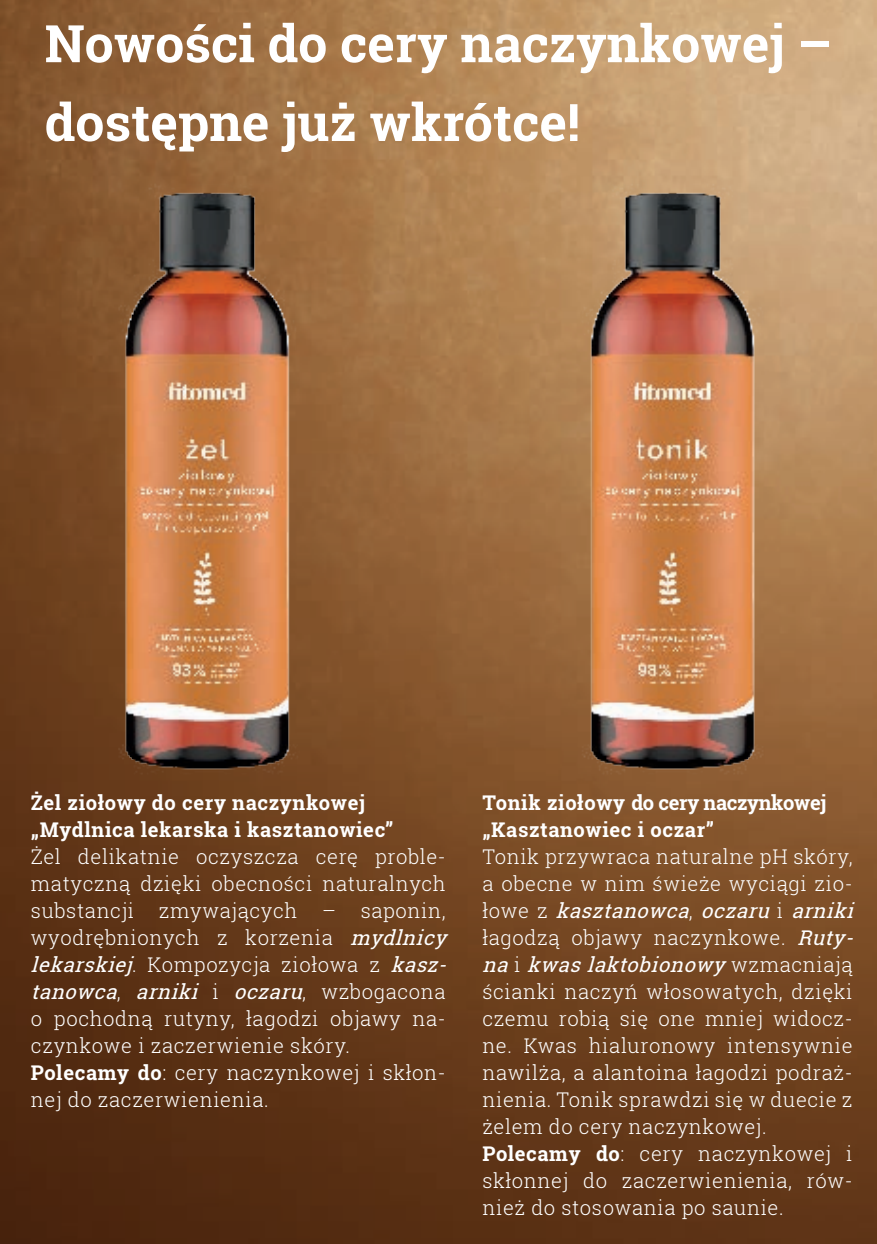
<style>
.page{position:relative;width:877px;height:1244px;background:#fff}
.page>*{position:absolute;margin:0;border:0;box-sizing:border-box;transform-origin:0 0}
.t1{font:700 51.75px/78.8px "Roboto Slab";color:#fff}
.t2{font:300 20.25px/27px "Roboto Slab";letter-spacing:.03em;color:#fff}
.t3{font:700 20.25px/27px "Roboto Slab";letter-spacing:.03em;color:#fff}
.s1{font-weight:400;font-style:italic}
.s2{font-weight:700}
</style>
<div class="page">
<img style="left:0;top:0;width:876px;height:1244px">
<img style="left:0;top:93px;width:309px;height:726px">
<img style="left:309px;top:93px;width:567px;height:726px">
<h1 class="t1" style="left:45px;top:3px;width:788px">Nowości do cery naczynkowej – dostępne już wkrótce!</h1>
<p class="t3" style="left:31px;top:789px;width:364px">Żel ziołowy do cery naczynkowej „Mydlnica lekarska i kasztanowiec”</p>
<p class="t2" style="left:31px;top:843px;width:423px">Żel delikatnie oczyszcza cerę proble&shy;matyczną dzięki obecności naturalnych substancji zmywających – saponin, wyodrębnionych z korzenia <span class="s1">mydlnicy lekarskiej</span>. Kompozycja ziołowa z <span class="s1">kasz&shy;tanowca</span>, <span class="s1">arniki</span> i <span class="s1">oczaru</span>, w z b o g a c o n a o pochodną rutyny, łagodzi objawy na&shy;czynkowe i zaczerwienie skóry.<br><span class="s2">Polecamy do</span>: cery naczynkowej i skłon&shy;nej do zaczerwienienia.</p>
<p class="t3" style="left:482px;top:789px;width:345px">Tonik ziołowy do cery naczynkowej „Kasztanowiec i oczar”</p>
<p class="t2" style="left:482px;top:843px;width:379px">Tonik przywraca naturalne pH skóry, a obecne w nim świeże wyciągi zio&shy;ł o w e z <span class="s1">kasztanowca</span>, <span class="s1">oczaru</span> i <span class="s1">arniki </span>łagodzą objawy naczynkowe. <span class="s1">Ruty&shy;na</span>i <span class="s1">kwaslaktobionowy</span>w z m a c n i a j ą ścianki naczyń włosowatych, dzięki czemu robią się one mniej widocz&shy;ne. Kwas hialuronowy intensywnie nawilża, a alantoina łagodzi podraż&shy;nienia. Tonik sprawdzi się w duecie z żelem do cery naczynkowej.<br><span class="s2">Polecamy do</span>: cery naczynkowej i skłonnej do zaczerwienienia, rów&shy;nież do stosowania po saunie.</p>
</div>
